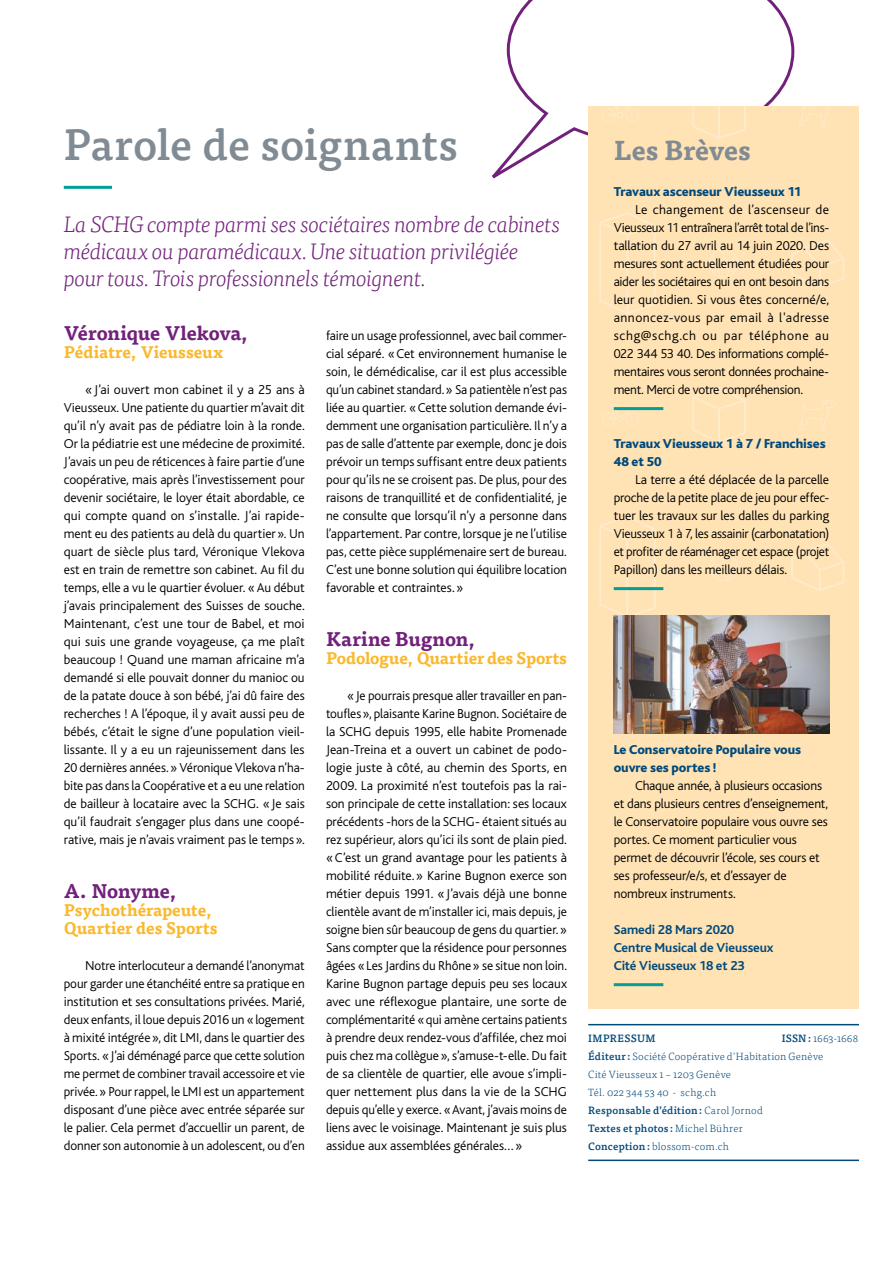
<style>
.page{position:relative;width:893px;height:1263px;background:#fff}
.page>*{position:absolute;margin:0;border:0;box-sizing:border-box;transform-origin:0 0}
.t1{font:500 43.5px "Tisa Pro";letter-spacing:.005em;color:#808b94}
.t2{font:700 27px "Tisa Pro";letter-spacing:-.005em;color:#808b94}
.t3{font:italic 300 22.5px/27px "Tisa Pro";letter-spacing:-.03em;color:#72217b}
.t4{font:700 19.5px "Tisa Pro";letter-spacing:-.005em;color:#72217b}
.t5{font:700 16.5px/18px "Tisa Pro";color:#fab82d}
.t6{font:300 13.5px/18px "Bliss";letter-spacing:-.01em;color:#000;text-align:justify}
.t7{font:800 13.5px/18px "Bliss";letter-spacing:-.01em;color:#00497b}
.t8{font:700 13.5px/18px "Bliss";letter-spacing:-.01em;color:#00497b}
.t9{font:300 10.5px/18px "Tisa Pro";letter-spacing:.02em;color:#00497b}
.t10{font:500 10.5px "Tisa Pro";letter-spacing:.035em;color:#00497b}
.s1{font-weight:500}
</style>
<div class="page">
<svg style="left:492px;top:0;width:303px;height:179px"></svg>
<div style="left:588px;top:106px;width:271px;height:903px;background:#ffe3b5"></div>
<hr style="left:64px;top:186px;width:48px;height:3px;background:#009f98">
<hr style="left:588px;top:1024px;width:271px;height:1px;background:#00497b">
<hr style="left:588px;top:1159px;width:271px;height:2px;background:#00497b">
<hr style="left:614px;top:407px;width:49px;height:3px;background:#009f98">
<hr style="left:614px;top:587px;width:49px;height:3px;background:#009f98">
<hr style="left:614px;top:983px;width:49px;height:3px;background:#009f98">
<img style="left:614px;top:615px;width:215px;height:118px">
<h1 class="t1" style="left:64px;top:111px;width:396px">Parole de soignants</h1>
<h3 class="t3" style="left:64px;top:210px;width:498px">La SCHG compte parmi ses sociétaires nombre de cabinets médicaux ou paramédicaux. Une situation privilégiée pour tous. Trois professionnels témoignent.</h3>
<h3 class="t4" style="left:64px;top:318px;width:186px">Véronique Vlekova,</h3>
<p class="t5" style="left:64px;top:343px;width:161px">Pédiatre, Vieusseux</p>
<p class="t6" style="left:64px;top:381px;width:243px;text-indent:21px">«J’ai ouvert mon cabinet il y a 25 ans à Vieusseux. Une patiente du quartier m’avait dit qu’il n’y avait pas de pédiatre loin à la ronde.<br>Or la pédiatrie est une médecine de proximité.<br>J’avais un peu de réticences à faire partie d’une coopérative, mais après l’investissement pour devenir sociétaire, le loyer était abordable, ce qui compte quand on s’installe. J’ai rapide&shy;ment eu des patients au delà du quartier». Un quart de siècle plus tard, Véronique Vlekova est en train de remettre son cabinet. Au fil du temps, elle a vu le quartier évoluer. «Au début j’avais principalement des Suisses de souche.<br>Maintenant, c’est une tour de Babel, et moi qui suis une grande voyageuse, ça me plaît beaucoup ! Quand une maman africaine m’a demandé si elle pouvait donner du manioc ou de la patate douce à son bébé, j’ai dû faire des recherches ! A l’époque, il y avait aussi peu de bébés, c’était le signe d’une population vieil&shy;lissante. Il y a eu un rajeunissement dans les 20 dernières années.» Véronique Vlekova n’ha&shy;bite pas dans la Coopérative et a eu une relation de bailleur à locataire avec la SCHG. «Je sais qu’il faudrait s’engager plus dans une coopé&shy;rative, mais je n’avais vraiment pas le temps».</p>
<h3 class="t4" style="left:64px;top:876px;width:115px">A. Nonyme,</h3>
<p class="t5" style="left:64px;top:901px;width:155px">Psychothérapeute,<br>Quartier des Sports</p>
<p class="t6" style="left:64px;top:957px;width:243px;text-indent:21px">Notre interlocuteur a demandé l’anonymat pour garder une étanchéité entre sa pratique en institution et ses consultations privées. Marié, deux enfants, il loue depuis 2016 un «logement à mixité intégrée», dit LMI, dans le quartier des Sports. «J’ai déménagé parce que cette solution me permet de combiner travail accessoire et vie privée.» Pour rappel, le LMI est un appartement disposant d’une pièce avec entrée séparée sur le palier. Cela permet d’accuellir un parent, de donner son autonomie à un adolescent, ou d’en</p>
<p class="t6" style="left:326px;top:327px;width:242px">faire un usage professionnel, avec bail commer&shy;cial séparé. «Cet environnement humanise le soin, le démédicalise, car il est plus accessible qu’un cabinet standard.» Sa patientèle n’est pas liée au quartier. «Cette solution demande évi&shy;demment une organisation particulière. Il n’y a pas de salle d’attente par exemple, donc je dois prévoir un temps suffisant entre deux patients pour qu’ils ne se croisent pas. De plus, pour des raisons de tranquillité et de confidentialité, je ne consulte que lorsqu’il n’y a personne dans l’appartement. Par contre, lorsque je ne l’utilise pas, cette pièce supplémenaire sert de bureau.<br>C’est une bonne solution qui équilibre location favorable et contraintes.»</p>
<h3 class="t4" style="left:326px;top:624px;width:151px">Karine Bugnon,</h3>
<p class="t5" style="left:326px;top:649px;width:242px">Podologue, Quartier des Sports</p>
<p class="t6" style="left:326px;top:687px;width:242px;text-indent:21px">«Je pourrais presque aller travailler en pan&shy;toufles», plaisante Karine Bugnon. Sociétaire de la SCHG depuis 1995, elle habite Promenade Jean-Treina et a ouvert un cabinet de podo&shy;logie juste à côté, au chemin des Sports, en 2009. La proximité n’est toutefois pas la rai&shy;son principale de cette installation: ses locaux précédents -hors de la SCHG- étaient situés au rez supérieur, alors qu’ici ils sont de plain pied. «C’est un grand avantage pour les patients à mobilité réduite.» Karine Bugnon exerce son métier depuis 1991. «J’avais déjà une bonne clientèle avant de m’installer ici, mais depuis, je soigne bien sûr beaucoup de gens du quartier.» Sans compter que la résidence pour personnes âgées «Les Jardins du Rhône» se situe non loin.<br>Karine Bugnon partage depuis peu ses locaux avec une réflexogue plantaire, une sorte de complémentarité «qui amène certains patients à prendre deux rendez-vous d’affilée, chez moi puis chez ma collègue», s’amuse-t-elle. Du fait de sa clientèle de quartier, elle avoue s’impli&shy;quer nettement plus dans la vie de la SCHG depuis qu’elle y exerce. «Avant, j’avais moins de liens avec le voisinage. Maintenant je suis plus assidue aux assemblées générales…»</p>
<h2 class="t2" style="left:614px;top:129px;width:138px">Les Brèves</h2>
<p class="t7" style="left:614px;top:183px;width:189px">Travaux ascenseur Vieusseux 11</p>
<p class="t6" style="left:614px;top:201px;width:217px;text-indent:21px">Le changement de l’ascenseur de Vieusseux 11 entraînera l’arrêt total de l’ins&shy;tallation du 27 avril au 14 juin 2020. Des mesures sont actuellement étudiées pour aider les sociétaires qui en ont besoin dans leur quotidien. Si vous êtes concerné/e, annoncez-vous par email à l'adresse schg@schg.ch ou par téléphone au 022 344 53 40. Des informations complé&shy;mentaires vous seront données prochaine&shy;ment. Merci de votre compréhension.</p>
<p class="t7" style="left:614px;top:435px;width:214px">Travaux Vieusseux 1 à 7 / Franchises<br>48 et 50</p>
<p class="t6" style="left:614px;top:471px;width:217px;text-indent:21px">La terre a été déplacée de la parcelle proche de la petite place de jeu pour effec&shy;tuer les travaux sur les dalles du parking Vieusseux 1 à 7, les assainir (carbonatation) et profiter de réaménager cet espace (projet Papillon) dans les meilleurs délais.</p>
<p class="t7" style="left:614px;top:741px;width:189px">Le Conservatoire Populaire vous ouvre ses portes !</p>
<p class="t6" style="left:614px;top:777px;width:216px;text-align:left;text-indent:21px">Chaque année, à plusieurs occasions et dans plusieurs centres d’enseignement, le Conservatoire populaire vous ouvre ses portes. Ce moment particulier vous permet de découvrir l’école, ses cours et ses professeur/e/s, et d’essayer de nombreux instruments.</p>
<p class="t8" style="left:614px;top:921px;width:161px">Samedi 28 Mars 2020<br>Centre Musical de Vieusseux<br>Cité Vieusseux 18 et 23</p>
<p class="t9" style="left:588px;top:1029px;width:272px;text-indent:193px"><span class="s1">ISSN:</span> 1663-1668<br><span class="s1">Éditeur:</span> Société Coopérative d’Habitation Genève<br>Cité Vieusseux 1 – 1203 Genève<br>Tél. 022 344 53 40 - schg.ch<br><span class="s1">Responsable d’édition:</span> Carol Jornod<br><span class="s1">Textes et photos:</span> Michel Bührer<br><span class="s1">Conception:</span> blossom-com.ch</p>
<p class="t10" style="left:588px;top:1030px;width:69px">IMPRESSUM</p>
</div>
